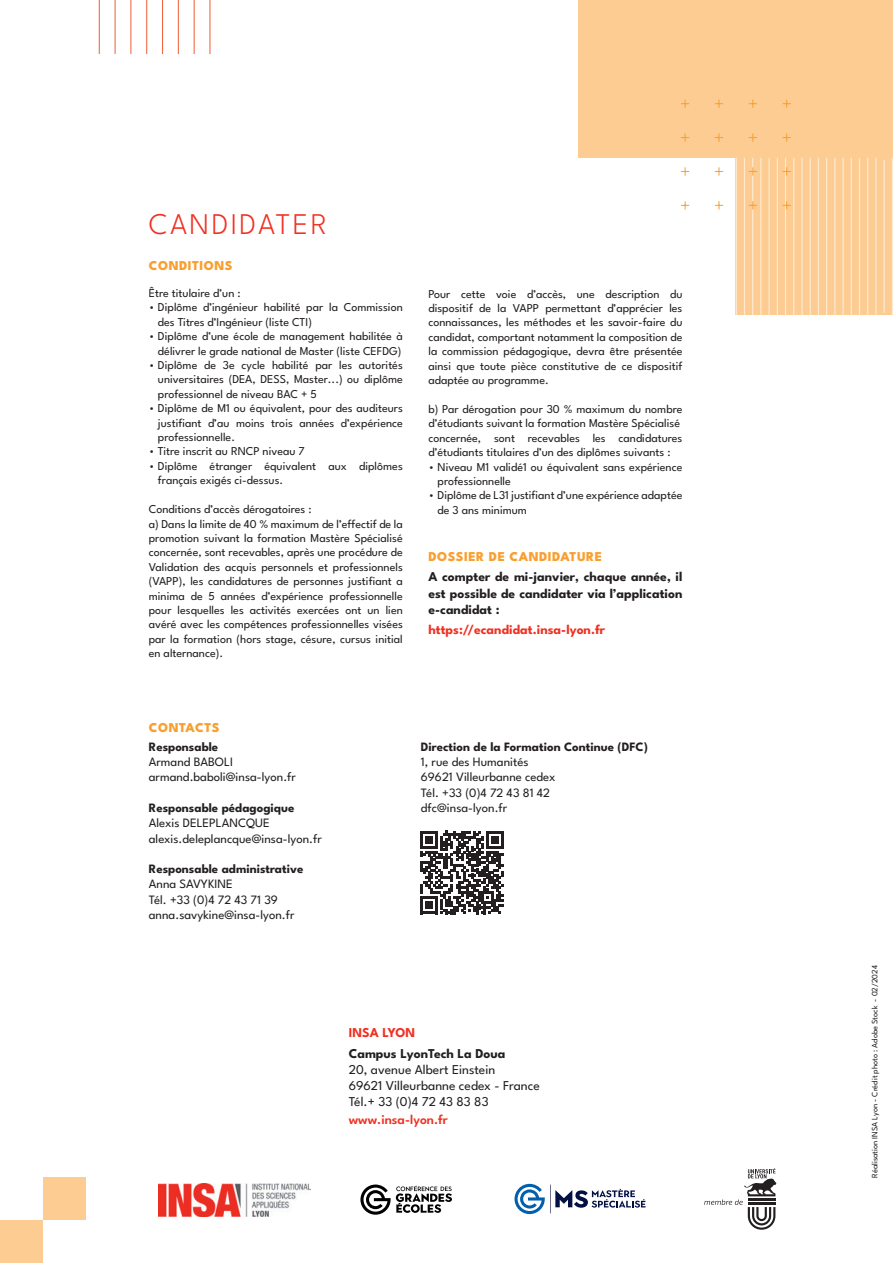
<style>
.page{position:relative;width:893px;height:1263px;background:#fff}
.page>*{position:absolute;margin:0;border:0;box-sizing:border-box;transform-origin:0 0}
.t1{font:300 30px "League Spartan";letter-spacing:.08em;color:#ef3122}
.t2{font:700 13.5px/16.2px "League Spartan";color:#231f20;text-align:justify}
.t3{font:13.5px/16.2px "League Spartan";color:#231f20}
.t4{font:700 13.5px "League Spartan";color:#ef3122}
.t5{font:800 13.5px "League Spartan";letter-spacing:.035em;color:#f99f2f}
.t6{font:600 13.5px "League Spartan";color:#ef3122}
.t7{font:12.75px/15.3px "League Spartan";color:#231f20}
.t8{font:700 12.75px "League Spartan";color:#231f20}
.t9{font:12px/14.4px "League Spartan";color:#231f20}
.t10{font:8.25px "League Spartan";color:#231f20}
</style>
<div class="page">
<img style="left:159px;top:1184px;width:151px;height:32px">
<svg style="left:360px;top:1184px;width:92px;height:31px"></svg>
<svg style="left:704px;top:1168px;width:72px;height:62px"></svg>
<svg style="left:514px;top:1184px;width:131px;height:30px"></svg>
<hr style="left:99px;top:0;width:1px;height:54px;background:#f26540">
<hr style="left:130px;top:0;width:1px;height:54px;background:#f26540">
<hr style="left:162px;top:0;width:1px;height:54px;background:#f26540">
<hr style="left:194px;top:0;width:1px;height:54px;background:#f26540">
<hr style="left:115px;top:0;width:1px;height:54px;background:#f26540">
<hr style="left:146px;top:0;width:1px;height:54px;background:#f26540">
<hr style="left:178px;top:0;width:1px;height:54px;background:#f26540">
<hr style="left:209px;top:0;width:1px;height:54px;background:#f26540">
<div style="left:735px;top:0;width:158px;height:158px;background:#fdcc92"></div>
<div style="left:735px;top:158px;width:158px;height:157px;background:#fdcc92"></div>
<div style="left:578px;top:0;width:157px;height:158px;background:#fdcc92"></div>
<hr style="left:736px;top:158px;width:1px;height:157px;background:#fee9cf">
<hr style="left:744px;top:158px;width:1px;height:157px;background:#fee9cf">
<hr style="left:752px;top:158px;width:1px;height:157px;background:#fee9cf">
<hr style="left:760px;top:158px;width:1px;height:157px;background:#fee9cf">
<hr style="left:768px;top:158px;width:2px;height:157px;background:#fee9cf">
<hr style="left:777px;top:158px;width:1px;height:157px;background:#fee9cf">
<hr style="left:785px;top:158px;width:1px;height:157px;background:#fee9cf">
<hr style="left:793px;top:158px;width:1px;height:157px;background:#fee9cf">
<hr style="left:801px;top:158px;width:2px;height:157px;background:#fee9cf">
<hr style="left:810px;top:158px;width:1px;height:157px;background:#fee9cf">
<hr style="left:818px;top:158px;width:1px;height:157px;background:#fee9cf">
<hr style="left:826px;top:158px;width:1px;height:157px;background:#fee9cf">
<hr style="left:834px;top:158px;width:1px;height:157px;background:#fee9cf">
<hr style="left:842px;top:158px;width:2px;height:157px;background:#fee9cf">
<hr style="left:851px;top:158px;width:1px;height:157px;background:#fee9cf">
<hr style="left:859px;top:158px;width:1px;height:157px;background:#fee9cf">
<hr style="left:867px;top:158px;width:1px;height:157px;background:#fee9cf">
<hr style="left:875px;top:158px;width:1px;height:157px;background:#fee9cf">
<hr style="left:883px;top:160px;width:2px;height:153px;background:#fee9cf">
<hr style="left:892px;top:158px;width:1px;height:157px;background:#fee9cf">
<div style="left:43px;top:1177px;width:42px;height:43px;background:#fdcc92"></div>
<div style="left:0;top:1220px;width:43px;height:43px;background:#fdcc92"></div>
<svg style="left:420px;top:831px;width:84px;height:83px"></svg>
<svg style="left:884px;top:201px;width:8px;height:8px"></svg>
<svg style="left:783px;top:201px;width:8px;height:8px"></svg>
<svg style="left:749px;top:201px;width:8px;height:8px"></svg>
<svg style="left:715px;top:201px;width:8px;height:8px"></svg>
<svg style="left:681px;top:201px;width:8px;height:8px"></svg>
<svg style="left:884px;top:167px;width:8px;height:9px"></svg>
<svg style="left:783px;top:167px;width:8px;height:9px"></svg>
<svg style="left:749px;top:167px;width:8px;height:9px"></svg>
<svg style="left:715px;top:167px;width:8px;height:9px"></svg>
<svg style="left:681px;top:167px;width:8px;height:9px"></svg>
<svg style="left:783px;top:133px;width:8px;height:9px"></svg>
<svg style="left:749px;top:133px;width:8px;height:9px"></svg>
<svg style="left:715px;top:133px;width:8px;height:9px"></svg>
<svg style="left:681px;top:133px;width:8px;height:9px"></svg>
<svg style="left:783px;top:100px;width:8px;height:8px"></svg>
<svg style="left:749px;top:100px;width:8px;height:8px"></svg>
<svg style="left:715px;top:100px;width:8px;height:8px"></svg>
<svg style="left:681px;top:100px;width:8px;height:8px"></svg>
<h1 class="t1" style="left:149px;top:202px;width:179px">CANDIDATER</h1>
<p class="t5" style="left:149px;top:256px;width:85px">CONDITIONS</p>
<p class="t9" style="left:149px;top:285px;width:93px">Être titulaire d’un :</p>
<p class="t9" style="left:158px;top:299px;width:246px;text-indent:-9px">• Diplôme d’ingénieur habilité par la Commission des Titres d’Ingénieur (liste CTI)</p>
<p class="t9" style="left:149px;top:328px;width:256px;text-align:right">• Diplôme d’une école de management habilitée à délivrer le grade national de Master (liste CEFDG)</p>
<p class="t9" style="left:158px;top:357px;width:246px;text-align:justify;text-indent:-9px">• Diplôme de 3e cycle habilité par les autorités universitaires (DEA, DESS, Master...) ou diplôme professionnel de niveau BAC + 5</p>
<p class="t9" style="left:158px;top:400px;width:246px;text-align:justify;text-indent:-9px">• Diplôme de M1 ou équivalent, pour des auditeurs justifiant d’au moins trois années d’expérience professionnelle.</p>
<p class="t9" style="left:149px;top:443px;width:158px">• Titre inscrit au RNCP niveau 7</p>
<p class="t9" style="left:158px;top:458px;width:246px;text-indent:-9px">• Diplôme étranger équivalent aux diplômes français exigés ci-dessus.</p>
<p class="t9" style="left:149px;top:501px;width:256px">Conditions d’accès dérogatoires :<br>a) Dans la limite de 40 % maximum de l’effectif de la promotion suivant la formation Mastère Spécialisé concernée, sont recevables, après une procédure de Validation des acquis personnels et professionnels (VAPP), les candidatures de personnes justifiant a minima de 5 années d’expérience professionnelle pour lesquelles les activités exercées ont un lien avéré avec les compétences professionnelles visées par la formation (hors stage, césure, cursus initial en alternance).</p>
<p class="t9" style="left:428px;top:285px;width:256px;text-align:justify">Pour cette voie d’accès, une description du dispositif de la VAPP permettant d’apprécier les connaissances, les méthodes et les savoir-faire du candidat, comportant notamment la composition de la commission pédagogique, devra être présentée ainsi que toute pièce constitutive de ce dispositif adaptée au programme.</p>
<p class="t9" style="left:428px;top:401px;width:256px">b) Par dérogation pour 30 % maximum du nombre d’étudiants suivant la formation Mastère Spécialisé concernée, sont recevables les candidatures d’étudiants titulaires d’un des diplômes suivants :</p>
<p class="t9" style="left:438px;top:458px;width:246px;text-indent:-9px">• Niveau M1 validé1 ou équivalent sans expérience professionnelle</p>
<p class="t9" style="left:438px;top:487px;width:246px;text-indent:-9px">• Diplôme de L31 justifiant d’une expérience adaptée de 3 ans minimum</p>
<p class="t5" style="left:428px;top:547px;width:175px">DOSSIER DE CANDIDATURE</p>
<p class="t2" style="left:428px;top:568px;width:256px">A compter de mi-janvier, chaque année, il est possible de candidater via l’application e-candidat :</p>
<p class="t4" style="left:428px;top:620px;width:178px">https://ecandidat.insa-lyon.fr</p>
<p class="t5" style="left:149px;top:718px;width:72px">CONTACTS</p>
<p class="t8" style="left:149px;top:737px;width:71px">Responsable</p>
<p class="t7" style="left:149px;top:753px;width:149px">Armand BABOLI armand.baboli@insa-lyon.fr</p>
<p class="t8" style="left:149px;top:798px;width:147px">Responsable pédagogique</p>
<p class="t7" style="left:149px;top:814px;width:174px">Alexis DELEPLANCQUE alexis.deleplancque@insa-lyon.fr</p>
<p class="t8" style="left:149px;top:860px;width:156px">Responsable administrative</p>
<p class="t7" style="left:149px;top:875px;width:147px">Anna SAVYKINE<br>Tél. +33 (0)4 72 43 71 39 anna.savykine@insa-lyon.fr</p>
<p class="t8" style="left:421px;top:737px;width:228px">Direction de la Formation Continue (DFC)</p>
<p class="t7" style="left:421px;top:753px;width:136px">1, rue des Humanités<br>69621 Villeurbanne cedex<br>Tél. +33 (0)4 72 43 81 42 dfc@insa-lyon.fr</p>
<p class="t4" style="left:349px;top:1023px;width:68px">INSA LYON</p>
<p class="t2" style="left:349px;top:1044px;width:158px">Campus LyonTech La Doua</p>
<p class="t3" style="left:349px;top:1060px;width:193px">20, avenue Albert Einstein<br>69621 Villeurbanne cedex - France<br>Tél.+ 33 (0)4 72 43 83 83</p>
<p class="t6" style="left:349px;top:1110px;width:101px">www.insa-lyon.fr</p>
<p class="t10" style="left:869px;top:1178px;width:214px;rotate:-90deg">Réalisation INSA Lyon - Crédit photo : Adobe Stock - 02/2024</p>
</div>
